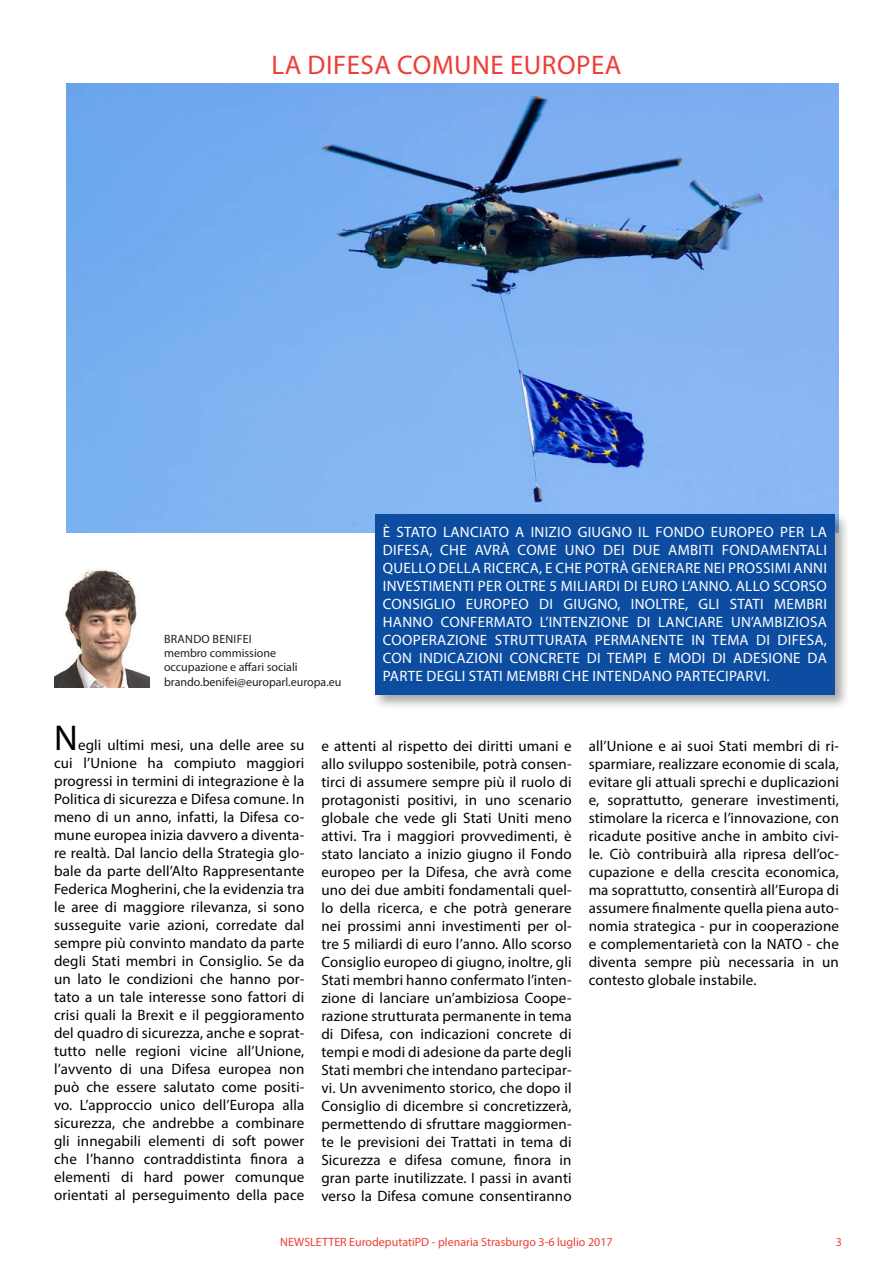
<style>
.page{position:relative;width:893px;height:1263px;background:#fff}
.page>*{position:absolute;margin:0;border:0;box-sizing:border-box;transform-origin:0 0}
.t1{font:36px "Myriad Pro";color:#000}
.t2{font:27px "Myriad Pro";letter-spacing:.02em;color:#ee3e35}
.t3{font:15px/18px "Myriad Pro";letter-spacing:.01em;color:#000;text-align:justify}
.t4{font:15px/18px "Myriad Pro";letter-spacing:.02em;color:#fff;text-align:justify}
.t5{font:12px/14.4px "Myriad Pro";color:#231f20}
.t6{font:12px "Myriad Pro";color:#ee3e35}
</style>
<div class="page">
<img style="left:67px;top:84px;width:772px;height:449px">
<div style="left:372px;top:511px;width:478px;height:200px;background:#231f20;opacity:.4"></div>
<div style="left:375px;top:514px;width:459px;height:181px;background:#0d4da1"></div>
<img style="left:54px;top:569px;width:95px;height:119px">
<h2 class="t2" style="left:271px;top:49px;width:351px">LA DIFESA COMUNE EUROPEA</h2>
<p class="t5" style="left:164px;top:631px;width:179px">BRANDO BENIFEI<br>membro commissione occupazione e affari sociali brando.benifei@europarl.europa.eu</p>
<p class="t4" style="left:383px;top:523px;width:446px">È STATO LANCIATO A INIZIO GIUGNO IL FONDO EUROPEO PER LA DIFESA, CHE AVRÀ COME UNO DEI DUE AMBITI FONDAMENTALI QUELLO DELLA RICERCA, E CHE POTRÀ GENERARE NEI PROSSIMI ANNI INVESTIMENTI PER OLTRE 5 MILIARDI DI EURO L’ANNO. ALLO SCORSO CONSIGLIO EUROPEO DI GIUGNO, INOLTRE, GLI STATI MEMBRI HANNO CONFERMATO L’INTENZIONE DI LANCIARE UN’AMBIZIOSA COOPERAZIONE STRUTTURATA PERMANENTE IN TEMA DI DIFESA, CON INDICAZIONI CONCRETE DI TEMPI E MODI DI ADESIONE DA PARTE DEGLI STATI MEMBRI CHE INTENDANO PARTECIPARVI.</p>
<h1 class="t1" style="left:54px;top:716px;width:25px">N</h1>
<p class="t3" style="left:54px;top:736px;width:252px;text-indent:24px">egli ultimi mesi, una delle aree su cui l’Unione ha compiuto maggiori progressi in termini di integrazione è la Politica di sicurezza e Difesa comune. In meno di un anno, infatti, la Difesa co&shy;mune europea inizia davvero a diventa&shy;re realtà. Dal lancio della Strategia glo&shy;bale da parte dell’Alto Rappresentante Federica Mogherini, che la evidenzia tra le aree di maggiore rilevanza, si sono susseguite varie azioni, corredate dal sempre più convinto mandato da parte degli Stati membri in Consiglio. Se da un lato le condizioni che hanno por&shy;tato a un tale interesse sono fattori di crisi quali la Brexit e il peggioramento del quadro di sicurezza, anche e soprat&shy;tutto nelle regioni vicine all’Unione, l’avvento di una Difesa europea non può che essere salutato come positi&shy;vo. L’approccio unico dell’Europa alla sicurezza, che andrebbe a combinare gli innegabili elementi di soft power che l’hanno contraddistinta finora a elementi di hard power comunque orientati al perseguimento della pace</p>
<p class="t3" style="left:321px;top:737px;width:252px">e attenti al rispetto dei diritti umani e allo sviluppo sostenibile, potrà consen&shy;tirci di assumere sempre più il ruolo di protagonisti positivi, in uno scenario globale che vede gli Stati Uniti meno attivi. Tra i maggiori provvedimenti, è stato lanciato a inizio giugno il Fondo europeo per la Difesa, che avrà come uno dei due ambiti fondamentali quel&shy;lo della ricerca, e che potrà generare nei prossimi anni investimenti per ol&shy;tre 5 miliardi di euro l’anno. Allo scorso Consiglio europeo di giugno, inoltre, gli Stati membri hanno confermato l’inten&shy;zione di lanciare un’ambiziosa Coope&shy;razione strutturata permanente in tema di Difesa, con indicazioni concrete di tempi e modi di adesione da parte degli Stati membri che intendano partecipar&shy;vi. Un avvenimento storico, che dopo il Consiglio di dicembre si concretizzerà, permettendo di sfruttare maggiormen&shy;te le previsioni dei Trattati in tema di Sicurezza e difesa comune, finora in gran parte inutilizzate. I passi in avanti verso la Difesa comune consentiranno</p>
<p class="t3" style="left:589px;top:737px;width:252px">all’Unione e ai suoi Stati membri di ri&shy;sparmiare, realizzare economie di scala, evitare gli attuali sprechi e duplicazioni e, soprattutto, generare investimenti, stimolare la ricerca e l’innovazione, con ricadute positive anche in ambito civi&shy;le. Ciò contribuirà alla ripresa dell’oc&shy;cupazione e della crescita economica, ma soprattutto, consentirà all’Europa di assumere finalmente quella piena auto&shy;nomia strategica - pur in cooperazione e complementarietà con la NATO - che diventa sempre più necessaria in un contesto globale instabile.</p>
<p class="t6" style="left:280px;top:1235px;width:334px">NEWSLETTER EurodeputatiPD - plenaria Strasburgo 3-6 luglio 2017</p>
<p class="t6" style="left:836px;top:1235px;width:8px">3</p>
</div>
